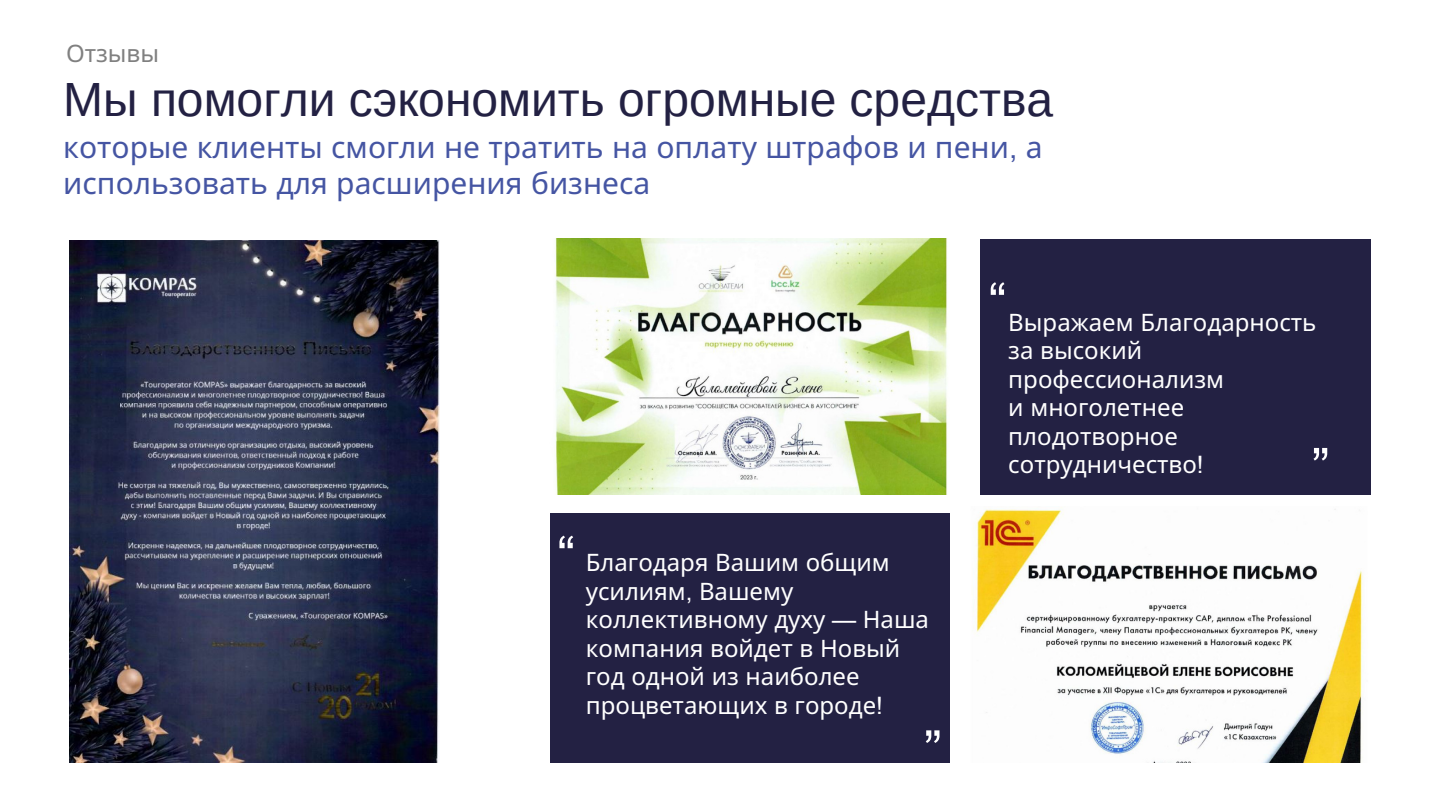
<style>
.page{position:relative;width:1440px;height:810px;background:#fff}
.page>*{position:absolute;margin:0;border:0;box-sizing:border-box;transform-origin:0 0}
.t1{font:54px "Arial MT Pro";color:#fff}
.t2{font:48px "Arimo";color:#232143}
.t3{font:30px/36px "Noto Sans";color:#4555a3}
.t4{font:24px/28.5px "Noto Sans";color:#fff}
.t5{font:24px "Noto Sans";color:#808080}
.s1{font-family:"Arial MT Pro"}
</style>
<div class="page">
<img style="left:973px;top:507px;width:390px;height:256px">
<div style="left:550px;top:513px;width:400px;height:249px;background:#232143"></div>
<div style="left:980px;top:239px;width:391px;height:255px;background:#232143"></div>
<img style="left:69px;top:240px;width:371px;height:522px">
<img style="left:555px;top:239px;width:392px;height:256px">
<p class="t5" style="left:66px;top:36px;width:95px">Отзывы</p>
<p class="t2" style="left:63px;top:72px;width:991px">Мы помогли сэкономить огромные средства</p>
<p class="t3" style="left:63px;top:128px;width:981px">которые клиенты смогли не тратить на оплату штрафов и пени<span class="s1">,</span> а использовать для расширения бизнеса</p>
<p class="t1" style="left:988px;top:282px;width:19px">“</p>
<p class="t1" style="left:557px;top:536px;width:19px">“</p>
<p class="t4" style="left:586px;top:548px;width:345px">Благодаря Вашим общим усилиям<span class="s1">,</span> Вашему коллективному духу <span class="s1">—</span> Наша компания войдет в Новый год одной из наиболее процветающих в городе<span class="s1">!</span></p>
<p class="t1" style="left:942px;top:743px;width:19px;rotate:-180deg">“</p>
<p class="t4" style="left:1008px;top:307px;width:310px">Выражаем Благодарность</p>
<p class="t4" style="left:1008px;top:336px;width:217px">за высокий профессионализм</p>
<p class="t4" style="left:1008px;top:393px;width:197px">и многолетнее плодотворное сотрудничество<span class="s1">!</span></p>
<p class="t1" style="left:1330px;top:460px;width:19px;rotate:-180deg">“</p>
</div>
